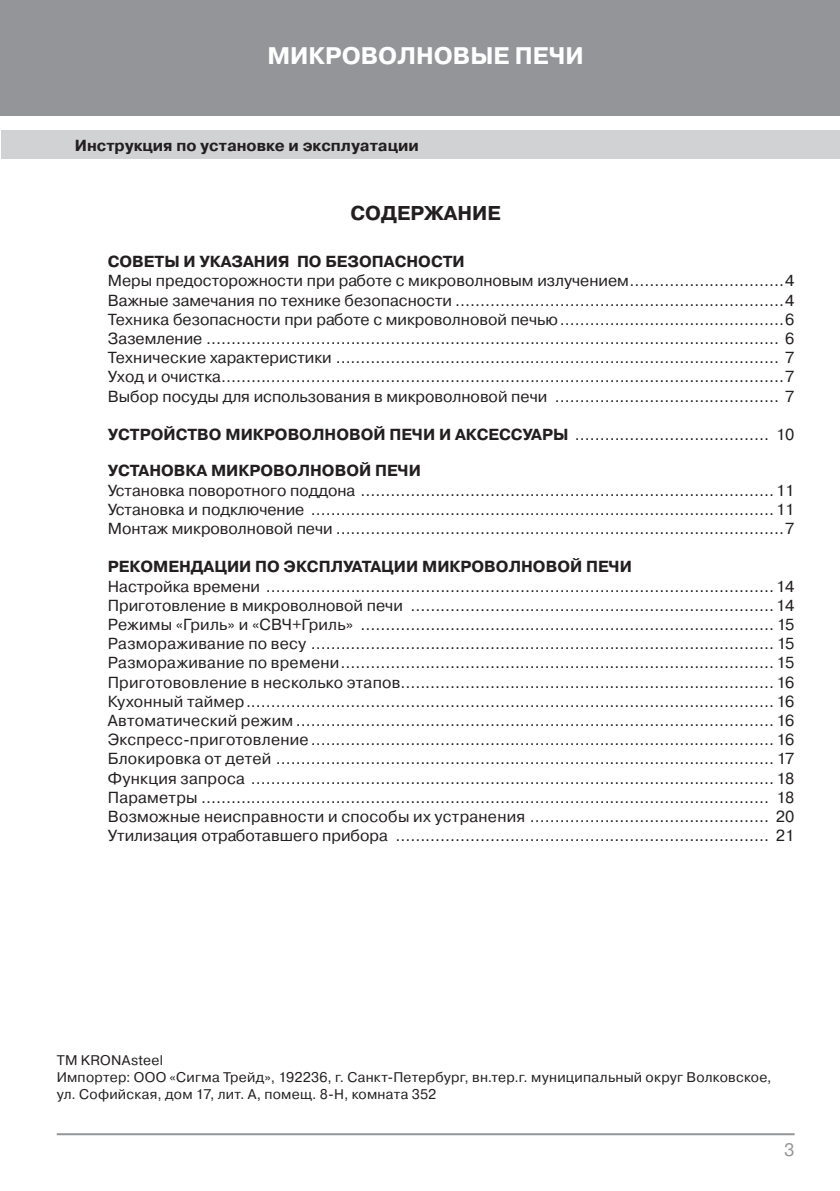
<style>
.page{position:relative;width:840px;height:1191px;background:#fff}
.page>*{position:absolute;margin:0;border:0;box-sizing:border-box;transform-origin:0 0}
.t1{font:700 24px "Pragmatica C";color:#fff}
.t2{font:700 20px "Pragmatica C";color:#231f20}
.t3{font:18px "Pragmatica C";color:#939598}
.t4{font:16px/19.2px "Pragmatica C";color:#231f20;text-align:justify}
.t5{font:700 16px "Pragmatica C";color:#231f20}
.t6{font:14px/16.8px "Pragmatica C";letter-spacing:.02em;color:#231f20}
.s1{font-weight:700}
</style>
<div class="page">
<div style="left:0;top:0;width:839px;height:116px;background:#939598"></div>
<div style="left:1px;top:130px;width:838px;height:29px;background:#d1d2d4"></div>
<hr style="left:57px;top:1133px;width:737px;height:2px;background:#939598">
<h1 class="t1" style="left:267px;top:42px;width:318px">МИКРОВОЛНОВЫЕ ПЕЧИ</h1>
<p class="t5" style="left:75px;top:136px;width:345px">Инструкция по установке и эксплуатации</p>
<p class="t2" style="left:350px;top:202px;width:151px">СОДЕРЖАНИЕ</p>
<p class="t5" style="left:108px;top:253px;width:358px">СОВЕТЫ И УКАЗАНИЯ ПО БЕЗОПАСНОСТИ</p>
<p class="t4" style="left:108px;top:271px;width:687px">Меры предосторожности при работе с микроволновым излучением...............................4<br>Важные замечания по технике безопасности ..................................................................4<br>Техника безопасности при работе с микроволновой печью.............................................6<br>Заземление ................................................................................................................... 6<br>Технические характеристики ......................................................................................... 7<br>Уход и очистка.................................................................................................................7<br>Выбор посуды для использования в микроволновой печи ............................................. 7</p>
<p class="t4" style="left:108px;top:425px;width:687px"><span class="s1">УСТРОЙСТВО МИКРОВОЛНОВОЙ ПЕЧИ И АКСЕССУАРЫ</span> ....................................... 10</p>
<p class="t5" style="left:108px;top:462px;width:314px">УСТАНОВКА МИКРОВОЛНОВОЙ ПЕЧИ</p>
<p class="t4" style="left:108px;top:480px;width:687px">Установка поворотного поддона ...................................................................................11<br>Установка и подключение .............................................................................................11<br>Монтаж микроволновой печи ..........................................................................................7</p>
<p class="t5" style="left:108px;top:558px;width:525px">РЕКОМЕНДАЦИИ ПО ЭКСПЛУАТАЦИИ МИКРОВОЛНОВОЙ ПЕЧИ</p>
<p class="t4" style="left:108px;top:576px;width:688px">Настройка времени ......................................................................................................14<br>Приготовление в микроволновой печи .........................................................................14<br>Режимы «Гриль» и «СВЧ+Гриль» ................................................................................... 15<br>Размораживание по весу ............................................................................................. 15<br>Размораживание по времени....................................................................................... 15<br>Приготововление в несколько этапов........................................................................... 16<br>Кухонный таймер.......................................................................................................... 16<br>Автоматический режим ................................................................................................ 16<br>Экспресс-приготовление............................................................................................. 16<br>Блокировка от детей .................................................................................................... 17<br>Функция запроса ......................................................................................................... 18<br>Параметры .................................................................................................................. 18<br>Возможные неисправности и способы их устранения ................................................ 20<br>Утилизация отработавшего прибора ........................................................................... 21</p>
<p class="t6" style="left:57px;top:1052px;width:716px">ТМ KRONAsteel<br>Импортер: ООО «Сигма Трейд», 192236, г. Санкт-Петербург, вн.тер.г. муниципальный округ Волковское, ул. Софийская, дом 17, лит. А, помещ. 8-Н, комната 352</p>
<p class="t3" style="left:783px;top:1139px;width:12px">3</p>
</div>
